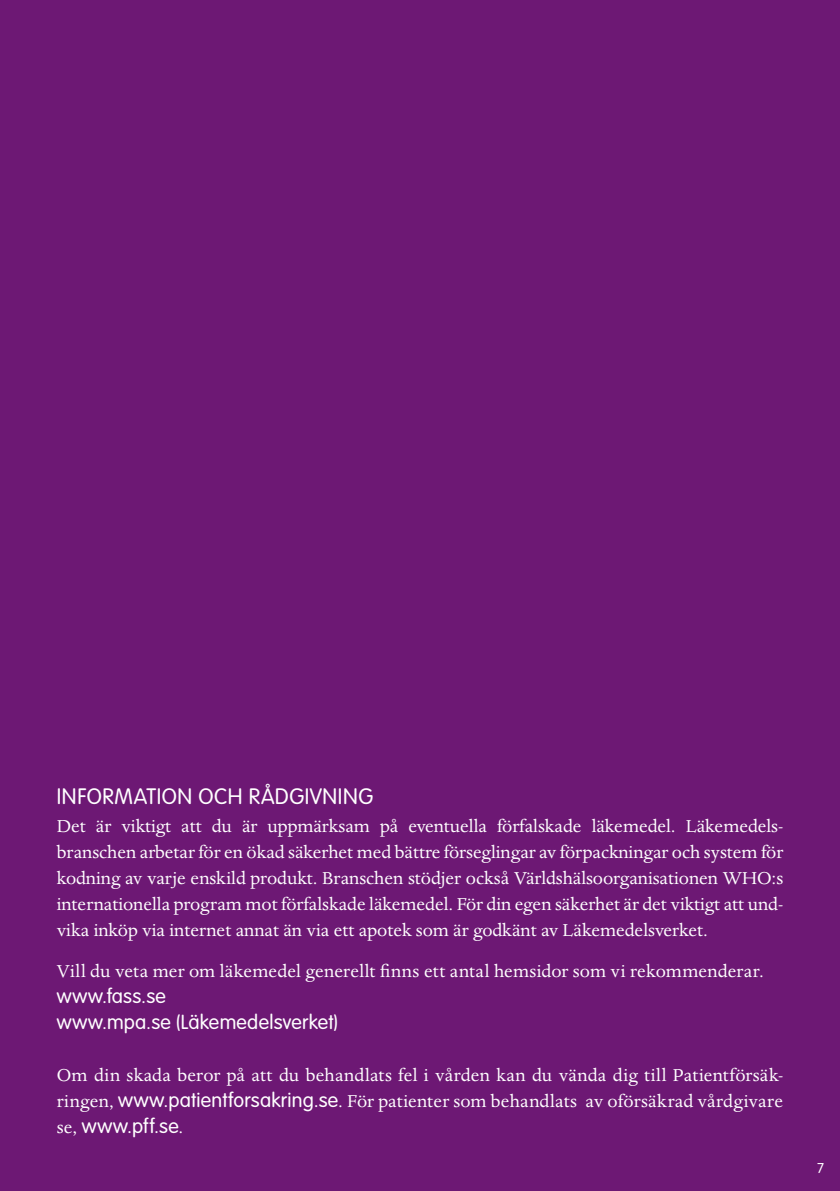
<style>
.page{position:relative;width:840px;height:1191px;background:#fff}
.page>*{position:absolute;margin:0;border:0;box-sizing:border-box;transform-origin:0 0}
.t1{font:300 22px "VAG Rounded Std";letter-spacing:.03em;color:#fff}
.t2{font:20px/26px "Dante MT Std";letter-spacing:.005em;color:#fff;text-align:justify}
.t3{font:300 20px/26px "VAG Rounded Std";letter-spacing:.015em;color:#fff}
.t4{font:300 14px "VAG Rounded Std";color:#fff}
.s1{font-family:"VAG Rounded Std";font-weight:300}
.s2{font-family:"Dante MT Std";font-weight:400}
</style>
<div class="page">
<div style="left:0;top:0;width:839px;height:1191px;background:#6d1874"></div>
<p class="t1" style="left:57px;top:783px;width:318px">INFORMATION OCH RÅDGIVNING</p>
<p class="t2" style="left:57px;top:812px;width:727px">Det är viktigt att du är uppmärksam på eventuella förfalskade läkemedel. Läkemedels&shy;branschen arbetar för en ökad säkerhet med bättre förseglingar av förpackningar och system för kodning av varje enskild produkt. Branschen stödjer också Världshälsoorganisationen WHO:s internationella program mot förfalskade läkemedel. För din egen säkerhet är det viktigt att und&shy;vika inköp via internet annat än via ett apotek som är godkänt av Läkemedelsverket.</p>
<p class="t2" style="left:57px;top:958px;width:708px">Vill du veta mer om läkemedel generellt finns ett antal hemsidor som vi rekommenderar.</p>
<p class="t3" style="left:57px;top:983px;width:283px">www.fass.se<br>www.mpa.se (Läkemedelsverket)</p>
<p class="t2" style="left:57px;top:1062px;width:727px">Om din skada beror på att du behandlats fel i vården kan du vända dig till Patientförsäk&shy;ringen, <span class="s1">www.patientforsakring.se</span>. För patienter som behandlats av oförsäkrad vårdgivare</p>
<p class="t3" style="left:57px;top:1113px;width:128px"><span class="s2">se,</span> www.pff.se<span class="s2">.</span></p>
<p class="t4" style="left:816px;top:1160px;width:8px">7</p>
</div>
